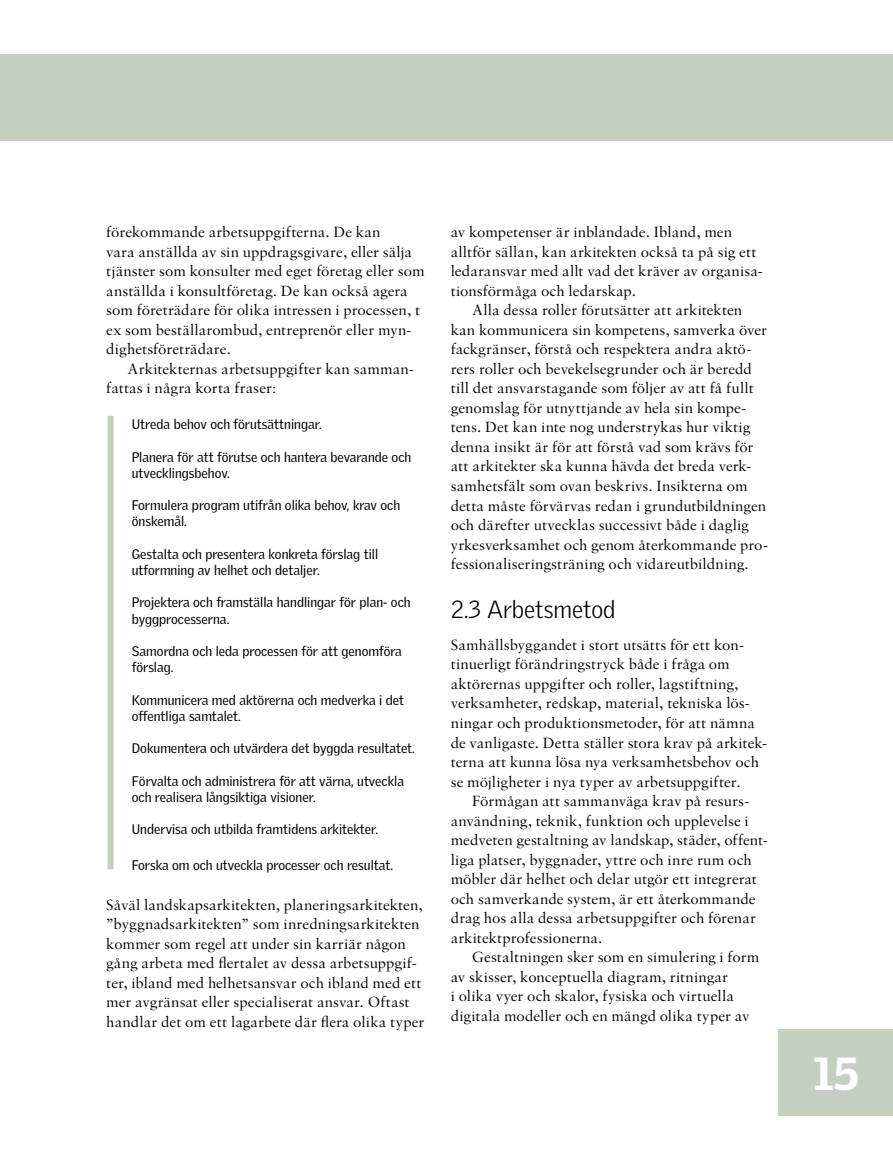
<style>
.page{position:relative;width:893px;height:1170px;background:#fff}
.page>*{position:absolute;margin:0;border:0;box-sizing:border-box;transform-origin:0 0}
.t1{font:900 45px "Griffith Gothic";color:#fff}
.t2{font:300 24px "Griffith Gothic";color:#000}
.t3{font:15.75px/19.5px "Sabon SA Roman Os F";color:#000}
.t4{font:13.5px/16.2px "Griffith Gothic";color:#000}
</style>
<div class="page">
<div style="left:0;top:54px;width:893px;height:86px;background:#c4cfc2"></div>
<div style="left:778px;top:1029px;width:115px;height:86px;background:#c4cfc2"></div>
<div style="left:108px;top:416px;width:6px;height:453px;background:#c4cfc2"></div>
<p class="t3" style="left:106px;top:222px;width:320px">förekommande arbetsuppgifterna. De kan<br>vara anställda av sin uppdragsgivare, eller sälja tjänster som konsulter med eget företag eller som anställda i konsultföretag. De kan också agera som företrädare för olika intressen i processen, t ex som beställarombud, entreprenör eller myn&shy;dighetsföreträdare.</p>
<p class="t3" style="left:106px;top:359px;width:309px;text-indent:21px">Arkitekternas arbetsuppgifter kan samman&shy;fattas i några korta fraser:</p>
<p class="t4" style="left:132px;top:416px;width:192px">Utreda behov och förutsättningar.</p>
<p class="t4" style="left:132px;top:448px;width:281px">Planera för att förutse och hantera bevarande och utvecklingsbehov.</p>
<p class="t4" style="left:132px;top:497px;width:270px">Formulera program utifrån olika behov, krav och önskemål.</p>
<p class="t4" style="left:132px;top:545px;width:248px">Gestalta och presentera konkreta förslag till utformning av helhet och detaljer.</p>
<p class="t4" style="left:132px;top:594px;width:280px">Projektera och framställa handlingar för plan- och byggprocesserna.</p>
<p class="t4" style="left:132px;top:642px;width:272px">Samordna och leda processen för att genomföra förslag.</p>
<p class="t4" style="left:132px;top:691px;width:274px">Kommunicera med aktörerna och medverka i det offentliga samtalet.</p>
<p class="t4" style="left:132px;top:740px;width:285px">Dokumentera och utvärdera det byggda resultatet.</p>
<p class="t4" style="left:132px;top:772px;width:274px">Förvalta och administrera för att värna, utveckla och realisera långsiktiga visioner.</p>
<p class="t4" style="left:132px;top:821px;width:248px">Undervisa och utbilda framtidens arkitekter.</p>
<p class="t4" style="left:132px;top:857px;width:263px">Forska om och utveckla processer och resultat.</p>
<p class="t3" style="left:106px;top:894px;width:320px">Såväl landskapsarkitekten, planeringsarkitekten, ”byggnadsarkitekten” som inredningsarkitekten kommer som regel att under sin karriär någon gång arbeta med flertalet av dessa arbetsuppgif&shy;ter, ibland med helhetsansvar och ibland med ett mer avgränsat eller specialiserat ansvar. Oftast handlar det om ett lagarbete där flera olika typer</p>
<p class="t3" style="left:451px;top:222px;width:314px">av kompetenser är inblandade. Ibland, men alltför sällan, kan arkitekten också ta på sig ett ledaransvar med allt vad det kräver av organisa&shy;tionsförmåga och ledarskap.</p>
<p class="t3" style="left:451px;top:300px;width:319px;text-indent:21px">Alla dessa roller förutsätter att arkitekten kan kommunicera sin kompetens, samverka över fackgränser, förstå och respektera andra aktö&shy;rers roller och bevekelsegrunder och är beredd till det ansvarstagande som följer av att få fullt genomslag för utnyttjande av hela sin kompe&shy;tens. Det kan inte nog understrykas hur viktig denna insikt är för att förstå vad som krävs för att arkitekter ska kunna hävda det breda verk&shy;samhetsfält som ovan beskrivs. Insikterna om detta måste förvärvas redan i grundutbildningen och därefter utvecklas successivt både i daglig yrkesverksamhet och genom återkommande pro&shy;fessionaliseringsträning och vidareutbildning.</p>
<h2 class="t2" style="left:451px;top:595px;width:166px">2.3 Arbetsmetod</h2>
<p class="t3" style="left:451px;top:634px;width:318px">Samhällsbyggandet i stort utsätts för ett kon&shy;tinuerligt förändringstryck både i fråga om aktörernas uppgifter och roller, lagstiftning, verksamheter, redskap, material, tekniska lös&shy;ningar och produktionsmetoder, för att nämna de vanligaste. Detta ställer stora krav på arkitek&shy;terna att kunna lösa nya verksamhetsbehov och se möjligheter i nya typer av arbetsuppgifter.</p>
<p class="t3" style="left:451px;top:790px;width:319px;text-indent:21px">Förmågan att sammanväga krav på resurs&shy;användning, teknik, funktion och upplevelse i medveten gestaltning av landskap, städer, offent&shy;liga platser, byggnader, yttre och inre rum och möbler där helhet och delar utgör ett integrerat och samverkande system, är ett återkommande drag hos alla dessa arbetsuppgifter och förenar arkitektprofessionerna.</p>
<p class="t3" style="left:451px;top:946px;width:310px;text-indent:21px">Gestaltningen sker som en simulering i form av skisser, konceptuella diagram, ritningar<br>i olika vyer och skalor, fysiska och virtuella digitala modeller och en mängd olika typer av</p>
<h1 class="t1" style="left:813px;top:1046px;width:48px">15</h1>
</div>
